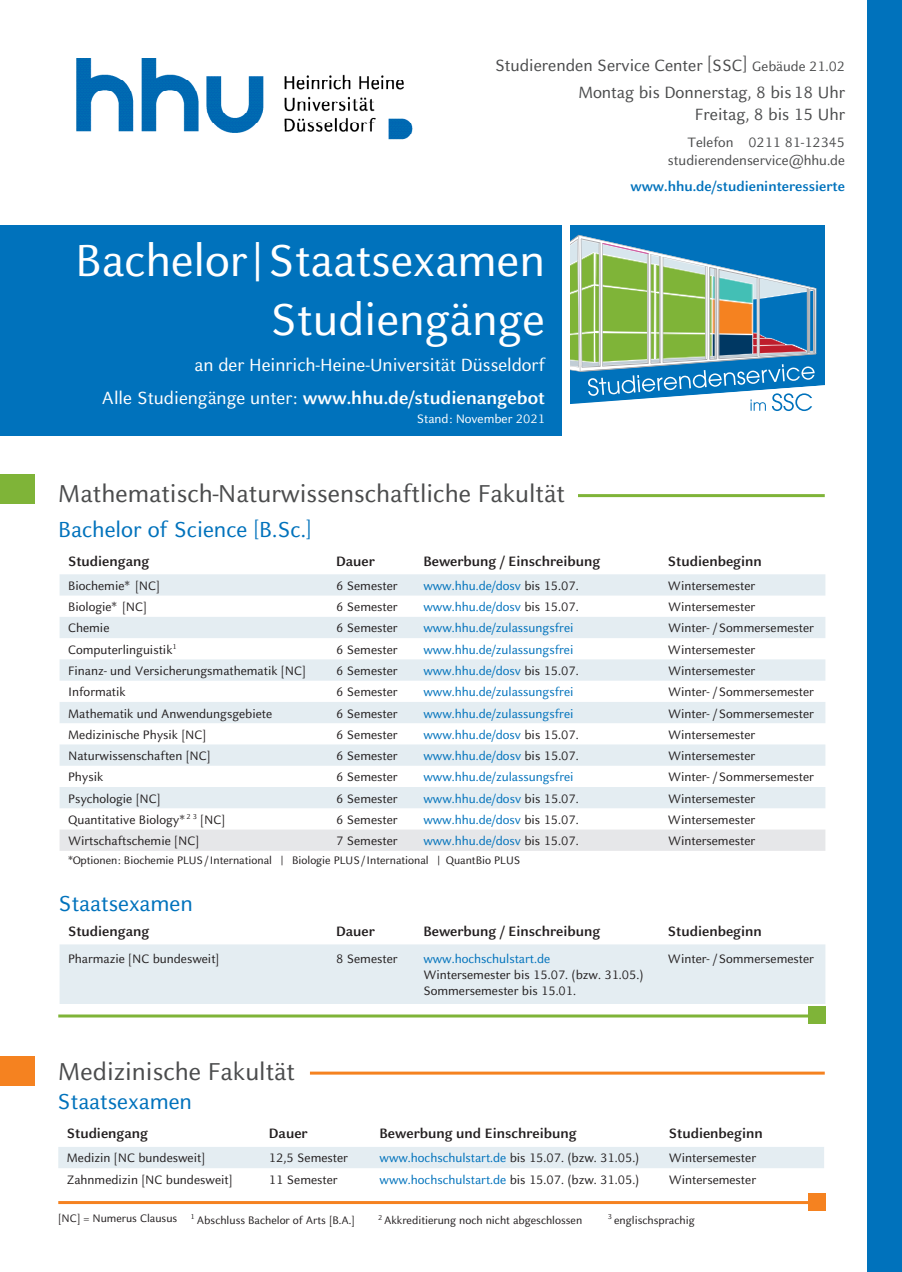
<style>
.page{position:relative;width:902px;height:1272px;background:#fff}
.page>*{position:absolute;margin:0;border:0;box-sizing:border-box;transform-origin:0 0}
.t1{font:49.5px/59.4px "HHU Celeste Sans";color:#fff;text-align:right}
.t2{font:27px "HHU Celeste Sans";color:#4b4c4d}
.t3{font:24px "HHU Celeste Sans";color:#0072bc}
.t4{font:19.5px/32.2px "HHU Celeste Sans";color:#fff;text-align:right}
.t5{font:18px/26.5px "HHU Celeste Sans";color:#4b4c4d;text-align:right}
.t6{font:700 15px "HHU Celeste Sans";color:#231f20}
.t7{font:15px/18px "HHU Celeste Sans";color:#4b4c4d;text-align:right}
.t8{font:700 15px "HHU Celeste Sans";color:#0072bc}
.t9{font:13.5px/16.2px "HHU Celeste Sans";color:#231f20}
.t10{font:13.5px "HHU Celeste Sans";color:#0072bc}
.t11{font:13.5px "HHU Celeste Sans";color:#fff}
.t12{font:12px "HHU Celeste Sans";color:#231f20}
.s1{font-size:15px}
.s2{font-weight:700}
.s3{font-size:21px}
.s4{color:#231f20}
</style>
<div class="page">
<div style="left:808px;top:1193px;width:17px;height:17px;background:#f58220"></div>
<hr style="left:58px;top:1200px;width:755px;height:3px;background:#f58220">
<div style="left:58px;top:1147px;width:766px;height:21px;background:#e4edf2"></div>
<hr style="left:310px;top:1071px;width:514px;height:3px;background:#f58220">
<div style="left:0;top:1056px;width:34px;height:30px;background:#f58220"></div>
<div style="left:808px;top:1006px;width:17px;height:17px;background:#7fb438"></div>
<hr style="left:58px;top:1014px;width:766px;height:3px;background:#7fb438">
<div style="left:60px;top:944px;width:765px;height:59px;background:#e4edf2"></div>
<svg style="left:60px;top:574px;width:765px;height:234px;fill:#e4edf2"></svg>
<div style="left:60px;top:829px;width:765px;height:21px;background:#e6e7e9"></div>
<hr style="left:578px;top:494px;width:246px;height:3px;background:#7fb438">
<div style="left:0;top:474px;width:34px;height:30px;background:#7fb438"></div>
<div style="left:0;top:225px;width:561px;height:211px;background:#0072bc"></div>
<svg style="left:570px;top:225px;width:254px;height:186px;background:#69a4a5"></svg>
<img style="left:76px;top:58px;width:337px;height:82px">
<div style="left:867px;top:0;width:34px;height:1271px;background:#0072bc"></div>
<h3 class="t5" style="left:495px;top:52px;width:351px">Studierenden Service Center [SSC] <span class="s1">Gebäude 21.02<br></span>Montag bis Donnerstag, 8 bis18 Uhr</h3>
<h3 class="t5" style="left:695px;top:101px;width:151px">Freitag, 8 bis 15 Uhr</h3>
<p class="t7" style="left:668px;top:132px;width:178px">Telefon 0211 81-12345 studierendenservice@hhu.de</p>
<p class="t8" style="left:630px;top:177px;width:216px">www.hhu.de/studieninteressierte</p>
<h1 class="t1" style="left:75px;top:229px;width:471px">Bachelor|Staatsexamen<br>Studiengänge</h1>
<h3 class="t4" style="left:102px;top:348px;width:444px">an der Heinrich-Heine-Universität Düsseldorf<br>Alle Studiengänge unter: <span class="s2">www.hhu.de/studienangebot</span></h3>
<p class="t11" style="left:417px;top:410px;width:130px">Stand: November 2021</p>
<h2 class="t2" style="left:58px;top:476px;width:508px">Mathematisch-Naturwissenschaftliche Fakultät</h2>
<h3 class="t3" style="left:58px;top:514px;width:255px">Bachelor of Science <span class="s3">[</span>B.Sc.<span class="s3">]</span></h3>
<p class="t6" style="left:68px;top:551px;width:83px">Studiengang</p>
<p class="t6" style="left:336px;top:551px;width:40px">Dauer</p>
<p class="t6" style="left:423px;top:551px;width:178px">Bewerbung / Einschreibung</p>
<p class="t6" style="left:668px;top:551px;width:95px">Studienbeginn</p>
<p class="t9" style="left:68px;top:577px;width:93px">Biochemie* [NC]</p>
<p class="t9" style="left:336px;top:577px;width:63px">6 Semester</p>
<p class="t10" style="left:423px;top:577px;width:157px">www.hhu.de/dosv <span class="s4">bis 15.07.</span></p>
<p class="t9" style="left:668px;top:577px;width:89px">Wintersemester</p>
<p class="t9" style="left:68px;top:598px;width:80px">Biologie* [NC]</p>
<p class="t9" style="left:336px;top:598px;width:63px">6 Semester</p>
<p class="t10" style="left:423px;top:598px;width:157px">www.hhu.de/dosv <span class="s4">bis 15.07.</span></p>
<p class="t9" style="left:668px;top:598px;width:89px">Wintersemester</p>
<p class="t9" style="left:68px;top:619px;width:43px">Chemie</p>
<p class="t9" style="left:336px;top:619px;width:63px">6 Semester</p>
<p class="t10" style="left:423px;top:619px;width:152px">www.hhu.de/zulassungsfrei</p>
<p class="t9" style="left:668px;top:619px;width:147px">Winter- /Sommersemester</p>
<p class="t9" style="left:68px;top:641px;width:110px">Computerlinguistik<sup>1</sup></p>
<p class="t9" style="left:336px;top:641px;width:63px">6 Semester</p>
<p class="t10" style="left:423px;top:641px;width:152px">www.hhu.de/zulassungsfrei</p>
<p class="t9" style="left:668px;top:641px;width:89px">Wintersemester</p>
<p class="t9" style="left:68px;top:662px;width:239px">Finanz- und Versicherungsmathematik [NC]</p>
<p class="t9" style="left:336px;top:662px;width:63px">6 Semester</p>
<p class="t10" style="left:423px;top:662px;width:157px">www.hhu.de/dosv <span class="s4">bis 15.07.</span></p>
<p class="t9" style="left:668px;top:662px;width:89px">Wintersemester</p>
<p class="t9" style="left:68px;top:683px;width:59px">Informatik</p>
<p class="t9" style="left:336px;top:683px;width:63px">6 Semester</p>
<p class="t10" style="left:423px;top:683px;width:152px">www.hhu.de/zulassungsfrei</p>
<p class="t9" style="left:668px;top:683px;width:147px">Winter- /Sommersemester</p>
<p class="t9" style="left:68px;top:704px;width:206px">Mathematik und Anwendungsgebiete</p>
<p class="t9" style="left:336px;top:704px;width:63px">6 Semester</p>
<p class="t10" style="left:423px;top:704px;width:152px">www.hhu.de/zulassungsfrei</p>
<p class="t9" style="left:668px;top:704px;width:147px">Winter- /Sommersemester</p>
<p class="t9" style="left:68px;top:726px;width:140px">Medizinische Physik [NC]</p>
<p class="t9" style="left:336px;top:726px;width:63px">6 Semester</p>
<p class="t10" style="left:423px;top:726px;width:157px">www.hhu.de/dosv <span class="s4">bis 15.07.</span></p>
<p class="t9" style="left:668px;top:726px;width:89px">Wintersemester</p>
<p class="t9" style="left:68px;top:747px;width:144px">Naturwissenschaften [NC]</p>
<p class="t9" style="left:336px;top:747px;width:63px">6 Semester</p>
<p class="t10" style="left:423px;top:747px;width:157px">www.hhu.de/dosv <span class="s4">bis 15.07.</span></p>
<p class="t9" style="left:668px;top:747px;width:89px">Wintersemester</p>
<p class="t9" style="left:68px;top:768px;width:37px">Physik</p>
<p class="t9" style="left:336px;top:768px;width:63px">6 Semester</p>
<p class="t10" style="left:423px;top:768px;width:152px">www.hhu.de/zulassungsfrei</p>
<p class="t9" style="left:668px;top:768px;width:147px">Winter- /Sommersemester</p>
<p class="t9" style="left:68px;top:789px;width:94px">Psychologie [NC]</p>
<p class="t9" style="left:336px;top:789px;width:63px">6 Semester</p>
<p class="t10" style="left:423px;top:789px;width:157px">www.hhu.de/dosv <span class="s4">bis 15.07.</span></p>
<p class="t9" style="left:668px;top:789px;width:89px">Wintersemester</p>
<p class="t9" style="left:68px;top:811px;width:158px">Quantitative Biology* <sup>2</sup> <sup>3</sup> [NC]</p>
<p class="t9" style="left:336px;top:811px;width:63px">6 Semester</p>
<p class="t10" style="left:423px;top:811px;width:157px">www.hhu.de/dosv <span class="s4">bis 15.07.</span></p>
<p class="t9" style="left:668px;top:811px;width:89px">Wintersemester</p>
<p class="t9" style="left:68px;top:832px;width:132px">Wirtschaftschemie [NC]</p>
<p class="t9" style="left:336px;top:832px;width:63px">7 Semester</p>
<p class="t10" style="left:423px;top:832px;width:157px">www.hhu.de/dosv <span class="s4">bis 15.07.</span></p>
<p class="t9" style="left:668px;top:832px;width:89px">Wintersemester</p>
<p class="t12" style="left:68px;top:853px;width:454px">*Optionen: Biochemie PLUS/International | Biologie PLUS/International | QuantBio PLUS</p>
<h3 class="t3" style="left:58px;top:888px;width:136px">Staatsexamen</h3>
<p class="t6" style="left:68px;top:921px;width:83px">Studiengang</p>
<p class="t6" style="left:336px;top:921px;width:40px">Dauer</p>
<p class="t6" style="left:423px;top:921px;width:178px">Bewerbung / Einschreibung</p>
<p class="t6" style="left:668px;top:921px;width:95px">Studienbeginn</p>
<p class="t9" style="left:68px;top:950px;width:153px">Pharmazie [NC bundesweit]</p>
<p class="t9" style="left:336px;top:950px;width:63px">8 Semester</p>
<p class="t10" style="left:423px;top:950px;width:128px">www.hochschulstart.de</p>
<p class="t9" style="left:423px;top:966px;width:222px">Wintersemester bis 15.07. (bzw. 31.05.)<br>Sommersemester bis 15.01.</p>
<p class="t9" style="left:668px;top:950px;width:147px">Winter- /Sommersemester</p>
<h2 class="t2" style="left:58px;top:1054px;width:238px">Medizinische Fakultät</h2>
<h3 class="t3" style="left:58px;top:1085px;width:136px">Staatsexamen</h3>
<p class="t6" style="left:67px;top:1123px;width:83px">Studiengang</p>
<p class="t6" style="left:269px;top:1123px;width:40px">Dauer</p>
<p class="t6" style="left:379px;top:1123px;width:198px">Bewerbung und Einschreibung</p>
<p class="t6" style="left:668px;top:1123px;width:95px">Studienbeginn</p>
<p class="t9" style="left:67px;top:1149px;width:140px">Medizin [NC bundesweit]</p>
<p class="t9" style="left:269px;top:1149px;width:81px">12,5 Semester</p>
<p class="t10" style="left:379px;top:1149px;width:261px">www.hochschulstart.de <span class="s4">bis 15.07. (bzw. 31.05.)</span></p>
<p class="t9" style="left:668px;top:1149px;width:89px">Wintersemester</p>
<p class="t9" style="left:67px;top:1170px;width:167px">Zahnmedizin [NC bundesweit]</p>
<p class="t9" style="left:269px;top:1170px;width:70px">11 Semester</p>
<p class="t10" style="left:379px;top:1170px;width:261px">www.hochschulstart.de <span class="s4">bis 15.07. (bzw. 31.05.)</span></p>
<p class="t9" style="left:668px;top:1170px;width:89px">Wintersemester</p>
<p class="t12" style="left:58px;top:1212px;width:298px">[NC] = Numerus Clausus <sup>1</sup> Abschluss Bachelor of Arts [B.A.]</p>
<p class="t12" style="left:378px;top:1212px;width:206px"><sup>2</sup> Akkreditierung noch nicht abgeschlossen</p>
<p class="t12" style="left:608px;top:1212px;width:88px"><sup>3</sup> englischsprachig</p>
</div>
